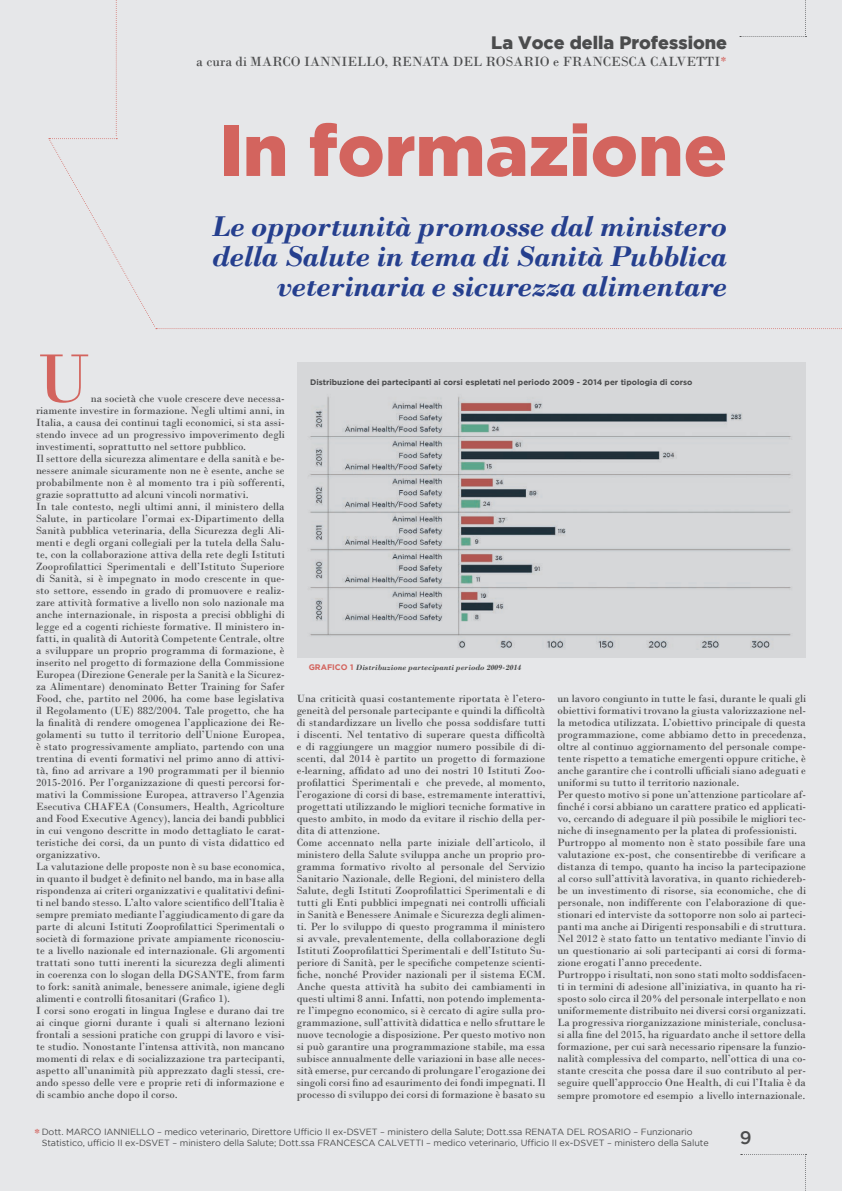
<style>
.page{position:relative;width:842px;height:1191px;background:#e6e7e9}
.page>*{position:absolute;margin:0;border:0;box-sizing:border-box;transform-origin:0 0}
.t1{font:900 72px "Gotham";color:#d3645e}
.t2{font:72px "Bodoni";color:#d3645e}
.t3{font:italic 700 30px/30px "Bodoni";letter-spacing:-.02em;color:#253f8e;text-align:right}
.t4{font:900 18px "Gotham";color:#4b4c4d}
.t5{font:500 18px "Gotham";color:#4b4c4d}
.t6{font:14px "Bodoni";color:#4b4c4d}
.t7{font:14px "Bodoni";color:#d3645e}
.t8{font:11px/12px "Bodoni";color:#4b4c4d}
.t9{font:9px/10.8px "Gotham";letter-spacing:-.01em;color:#4b4c4d}
.t10{font:700 8px "Gotham";color:#4b4c4d}
.t11{font:italic 700 8px "Bodoni";color:#4b4c4d}
.s1{color:#d3645e}
.s2{font-family:"Gotham";font-style:normal;color:#d3645e}
</style>
<div class="page">
<svg style="left:741px;top:1154px;width:65px;height:37px"></svg>
<div style="left:297px;top:362px;width:508px;height:295px;background:#d6d7d9"></div>
<img style="left:308px;top:382px;width:498px;height:267px">
<h3 class="t4" style="left:491px;top:32px;width:237px">La Voce della Professione</h3>
<p class="t6" style="left:196px;top:57px;width:532px">a cura di MARCO IANNIELLO, RENATA DEL ROSARIO e FRANCESCA CALVETTI<span class="s1">*</span></p>
<h1 class="t1" style="left:219px;top:109px;width:509px">In formazione</h1>
<h2 class="t3" style="left:212px;top:215px;width:517px">Le opportunità promosse dal ministero della Salute in tema di Sanità Pubblica veterinaria e sicurezza alimentare</h2>
<h1 class="t2" style="left:36px;top:353px;width:56px">U</h1>
<p class="t10" style="left:310px;top:379px;width:384px">Distribuzione dei partecipanti ai corsi espletati nel periodo 2009 - 2014 per tipologia di corso</p>
<p class="t8" style="left:36px;top:393px;width:250px;text-indent:55px">na società che vuole crescere deve necessa&shy;riamente investire in formazione. Negli ultimi anni, in Italia, a causa dei continui tagli economici, si sta assi&shy;stendo invece ad un progressivo impoverimento degli investimenti, soprattutto nel settore pubblico.<br>Il settore della sicurezza alimentare e della sanità e be&shy;nessere animale sicuramente non ne è esente, anche se probabilmente non è al momento tra i più sofferenti, grazie soprattutto ad alcuni vincoli normativi.<br>In tale contesto, negli ultimi anni, il ministero della Salute, in particolare l’ormai ex-Dipartimento della Sanità pubblica veterinaria, della Sicurezza degli Ali&shy;menti e degli organi collegiali per la tutela della Salu&shy;te, con la collaborazione attiva della rete degli Istituti Zooprofilattici Sperimentali e dell’Istituto Superiore di Sanità, si è impegnato in modo crescente in que&shy;sto settore, essendo in grado di promuovere e realiz&shy;zare attività formative a livello non solo nazionale ma anche internazionale, in risposta a precisi obblighi di legge ed a cogenti richieste formative. Il ministero in&shy;fatti, in qualità di Autorità Competente Centrale, oltre a sviluppare un proprio programma di formazione, è inserito nel progetto di formazione della Commissione Europea (Direzione Generale per la Sanità e la Sicurez&shy;za Alimentare) denominato Better Training for Safer Food, che, partito nel 2006, ha come base legislativa il Regolamento (UE) 882/2004. Tale progetto, che ha la finalità di rendere omogenea l’applicazione dei Re&shy;golamenti su tutto il territorio dell’Unione Europea, è stato progressivamente ampliato, partendo con una trentina di eventi formativi nel primo anno di attivi&shy;tà, fino ad arrivare a 190 programmati per il biennio 2015-2016. Per l’organizzazione di questi percorsi for&shy;mativi la Commissione Europea, attraverso l’Agenzia Esecutiva CHAFEA (Consumers, Health, Agricolture and Food Executive Agency), lancia dei bandi pubblici in cui vengono descritte in modo dettagliato le carat&shy;teristiche dei corsi, da un punto di vista didattico ed organizzativo.<br>La valutazione delle proposte non è su base economica, in quanto il budget è definito nel bando, ma in base alla rispondenza ai criteri organizzativi e qualitativi defini&shy;ti nel bando stesso. L’alto valore scientifico dell’Italia è sempre premiato mediante l’aggiudicamento di gare da parte di alcuni Istituti Zooprofilattici Sperimentali o società di formazione private ampiamente riconosciu&shy;te a livello nazionale ed internazionale. Gli argomenti trattati sono tutti inerenti la sicurezza degli alimenti in coerenza con lo slogan della DGSANTE, from farm to fork: sanità animale, benessere animale, igiene degli alimenti e controlli fitosanitari (Grafico 1).<br>I corsi sono erogati in lingua Inglese e durano dai tre ai cinque giorni durante i quali si alternano lezioni frontali a sessioni pratiche con gruppi di lavoro e visi&shy;te studio. Nonostante l’intensa attività, non mancano momenti di relax e di socializzazione tra partecipanti, aspetto all’unanimità più apprezzato dagli stessi, cre&shy;ando spesso delle vere e proprie reti di informazione e di scambio anche dopo il corso.</p>
<p class="t11" style="left:309px;top:665px;width:214px"><span class="s2">GRAFICO 1</span> Distribuzione partecipanti periodo 2009-2014</p>
<p class="t8" style="left:297px;top:694px;width:250px">Una criticità quasi costantemente riportata è l’etero&shy;geneità del personale partecipante e quindi la difficoltà di standardizzare un livello che possa soddisfare tutti i discenti. Nel tentativo di superare questa difficoltà e di raggiungere un maggior numero possibile di di&shy;scenti, dal 2014 è partito un progetto di formazione e-learning, affidato ad uno dei nostri 10 Istituti Zoo&shy;profilattici Sperimentali e che prevede, al momento, l’erogazione di corsi di base, estremamente interattivi, progettati utilizzando le migliori tecniche formative in questo ambito, in modo da evitare il rischio della per&shy;dita di attenzione.<br>Come accennato nella parte iniziale dell’articolo, il ministero della Salute sviluppa anche un proprio pro&shy;gramma formativo rivolto al personale del Servizio Sanitario Nazionale, delle Regioni, del ministero della Salute, degli Istituti Zooprofilattici Sperimentali e di tutti gli Enti pubblici impegnati nei controlli ufficiali in Sanità e Benessere Animale e Sicurezza degli alimen&shy;ti. Per lo sviluppo di questo programma il ministero si avvale, prevalentemente, della collaborazione degli Istituti Zooprofilattici Sperimentali e dell’Istituto Su&shy;periore di Sanità, per le specifiche competenze scienti&shy;fiche, nonché Provider nazionali per il sistema ECM.<br>Anche questa attività ha subito dei cambiamenti in questi ultimi 8 anni. Infatti, non potendo implementa&shy;re l’impegno economico, si è cercato di agire sulla pro&shy;grammazione, sull’attività didattica e nello sfruttare le nuove tecnologie a disposizione. Per questo motivo non si può garantire una programmazione stabile, ma essa subisce annualmente delle variazioni in base alle neces&shy;sità emerse, pur cercando di prolungare l’erogazione dei singoli corsi fino ad esaurimento dei fondi impegnati. Il processo di sviluppo dei corsi di formazione è basato su</p>
<p class="t8" style="left:557px;top:693px;width:250px">un lavoro congiunto in tutte le fasi, durante le quali gli obiettivi formativi trovano la giusta valorizzazione nel&shy;la metodica utilizzata. L’obiettivo principale di questa programmazione, come abbiamo detto in precedenza, oltre al continuo aggiornamento del personale compe&shy;tente rispetto a tematiche emergenti oppure critiche, è anche garantire che i controlli ufficiali siano adeguati e uniformi su tutto il territorio nazionale.<br>Per questo motivo si pone un’attenzione particolare af&shy;finché i corsi abbiano un carattere pratico ed applicati&shy;vo, cercando di adeguare il più possibile le migliori tec&shy;niche di insegnamento per la platea di professionisti.<br>Purtroppo al momento non è stato possibile fare una valutazione ex-post, che consentirebbe di verificare a distanza di tempo, quanto ha inciso la partecipazione al corso sull’attività lavorativa, in quanto richiedereb&shy;be un investimento di risorse, sia economiche, che di personale, non indifferente con l’elaborazione di que&shy;stionari ed interviste da sottoporre non solo ai parteci&shy;panti ma anche ai Dirigenti responsabili e di struttura.<br>Nel 2012 è stato fatto un tentativo mediante l’invio di un questionario ai soli partecipanti ai corsi di forma&shy;zione erogati l’anno precedente.<br>Purtroppo i risultati, non sono stati molto soddisfacen&shy;ti in termini di adesione all’iniziativa, in quanto ha ri&shy;sposto solo circa il 20% del personale interpellato e non uniformemente distribuito nei diversi corsi organizzati.<br>La progressiva riorganizzazione ministeriale, conclusa&shy;si alla fine del 2015, ha riguardato anche il settore della formazione, per cui sarà necessario ripensare la funzio&shy;nalità complessiva del comparto, nell’ottica di una co&shy;stante crescita che possa dare il suo contributo al per&shy;seguire quell’approccio One Health, di cui l’Italia è da</p>
<p class="t8" style="left:557px;top:1090px;width:250px">sempre promotore ed esempio a livello internazionale.</p>
<p class="t9" style="left:42px;top:1126px;width:668px">Dott. MARCO IANNIELLO – medico veterinario, Direttore Ufficio II ex-DSVET – ministero della Salute; Dott.ssa RENATA DEL ROSARIO – Funzionario<br>Statistico, ufficio II ex-DSVET – ministero della Salute; Dott.ssa FRANCESCA CALVETTI – medico veterinario, Ufficio II ex-DSVET – ministero della Salute</p>
<p class="t7" style="left:34px;top:1128px;width:8px">*</p>
<h3 class="t5" style="left:740px;top:1127px;width:13px">9</h3>
</div>
